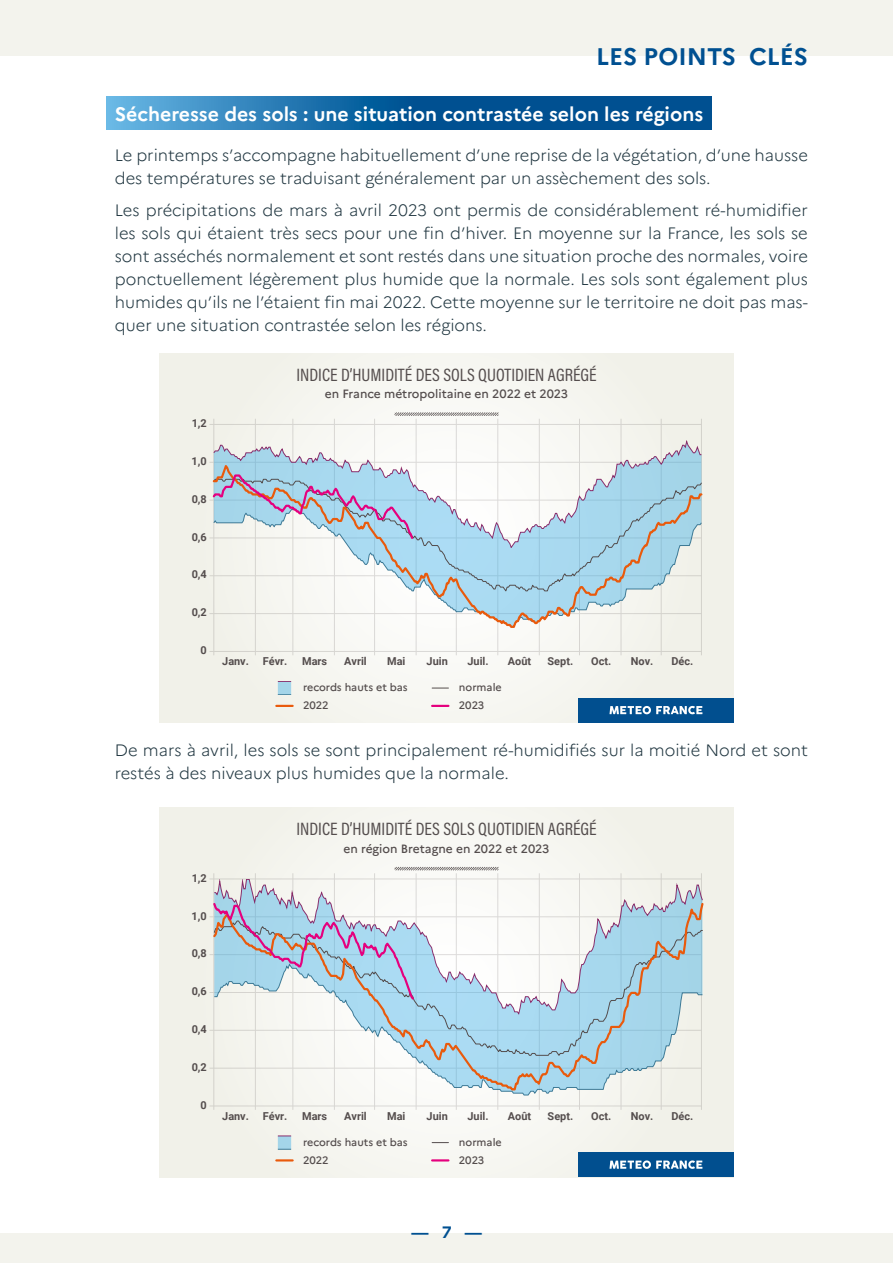
<style>
.page{position:relative;width:893px;height:1263px;background:#fff}
.page>*{position:absolute;margin:0;border:0;box-sizing:border-box;transform-origin:0 0}
.t1{font:700 24px "Marianne";color:#005091}
.t2{font:700 19.5px "Marianne";color:#fff}
.t3{font:18px "Acumin Pro Cond";color:#544d4d}
.t4{font:300 16.5px/23.1px "Marianne";color:#213741}
.t5{font:700 16.5px "Marianne";color:#005091}
.t6{font:500 12px "Marianne";color:#544d4d}
.t7{font:700 10.95px "Roboto";color:#544d4d}
.t8{font:500 10.65px/17.9px "Marianne";color:#544d4d}
</style>
<div class="page">
<div style="left:0;top:1233px;width:893px;height:30px;background:#f1f1e9"></div>
<div style="left:0;top:0;width:893px;height:55px;background:#f1f1e9"></div>
<svg style="left:106px;top:97px;width:606px;height:32px;background:#186aa6"></svg>
<div style="left:159px;top:353px;width:574px;height:369px;background:#f3f3ed"></div>
<div style="left:578px;top:698px;width:155px;height:24px;background:#014f8f"></div>
<svg style="left:609px;top:706px;width:93px;height:8px"></svg>
<svg style="left:395px;top:412px;width:103px;height:4px"></svg>
<hr style="left:214px;top:419px;width:1px;height:236px;background:#544d4d">
<hr style="left:255px;top:419px;width:1px;height:236px;background:#544d4d">
<hr style="left:293px;top:419px;width:1px;height:236px;background:#544d4d">
<hr style="left:334px;top:419px;width:1px;height:236px;background:#544d4d">
<hr style="left:374px;top:419px;width:1px;height:236px;background:#544d4d">
<hr style="left:416px;top:419px;width:1px;height:236px;background:#544d4d">
<hr style="left:456px;top:419px;width:1px;height:236px;background:#544d4d">
<hr style="left:497px;top:419px;width:1px;height:236px;background:#544d4d">
<hr style="left:539px;top:419px;width:1px;height:236px;background:#544d4d">
<hr style="left:579px;top:419px;width:1px;height:236px;background:#544d4d">
<hr style="left:621px;top:419px;width:1px;height:236px;background:#544d4d">
<hr style="left:661px;top:419px;width:1px;height:236px;background:#544d4d">
<hr style="left:701px;top:419px;width:1px;height:236px;background:#544d4d">
<hr style="left:210px;top:613px;width:491px;height:1px;background:#544d4d">
<hr style="left:210px;top:575px;width:491px;height:1px;background:#544d4d">
<hr style="left:210px;top:538px;width:491px;height:1px;background:#544d4d">
<hr style="left:210px;top:500px;width:491px;height:1px;background:#544d4d">
<hr style="left:210px;top:462px;width:491px;height:1px;background:#544d4d">
<hr style="left:210px;top:424px;width:491px;height:1px;background:#544d4d">
<hr style="left:210px;top:651px;width:491px;height:1px;background:#544d4d">
<svg style="left:214px;top:440px;width:487px;height:21px"></svg>
<svg style="left:212px;top:461px;width:491px;height:168px"></svg>
<svg style="left:211px;top:473px;width:204px;height:68px"></svg>
<svg style="left:276px;top:705px;width:17px;height:2px"></svg>
<svg style="left:278px;top:681px;width:13px;height:14px"></svg>
<svg style="left:432px;top:705px;width:16px;height:2px"></svg>
<svg style="left:432px;top:688px;width:16px;height:1px"></svg>
<div style="left:159px;top:808px;width:574px;height:369px;background:#f3f3ec"></div>
<div style="left:578px;top:1152px;width:155px;height:25px;background:#014f8f"></div>
<svg style="left:609px;top:1160px;width:93px;height:9px"></svg>
<svg style="left:395px;top:867px;width:103px;height:3px"></svg>
<hr style="left:214px;top:874px;width:1px;height:235px;background:#544d4d">
<hr style="left:255px;top:874px;width:1px;height:235px;background:#544d4d">
<hr style="left:293px;top:874px;width:1px;height:235px;background:#544d4d">
<hr style="left:334px;top:874px;width:1px;height:235px;background:#544d4d">
<hr style="left:374px;top:874px;width:1px;height:235px;background:#544d4d">
<hr style="left:416px;top:874px;width:1px;height:235px;background:#544d4d">
<hr style="left:456px;top:874px;width:1px;height:235px;background:#544d4d">
<hr style="left:497px;top:874px;width:1px;height:235px;background:#544d4d">
<hr style="left:539px;top:874px;width:1px;height:235px;background:#544d4d">
<hr style="left:579px;top:874px;width:1px;height:235px;background:#544d4d">
<hr style="left:621px;top:874px;width:1px;height:235px;background:#544d4d">
<hr style="left:661px;top:874px;width:1px;height:235px;background:#544d4d">
<hr style="left:701px;top:874px;width:1px;height:235px;background:#544d4d">
<hr style="left:210px;top:1068px;width:491px;height:1px;background:#544d4d">
<hr style="left:210px;top:1030px;width:491px;height:1px;background:#544d4d">
<hr style="left:210px;top:992px;width:491px;height:1px;background:#544d4d">
<hr style="left:210px;top:954px;width:491px;height:1px;background:#544d4d">
<hr style="left:210px;top:916px;width:491px;height:1px;background:#544d4d">
<hr style="left:210px;top:879px;width:491px;height:1px;background:#544d4d">
<hr style="left:210px;top:1106px;width:491px;height:1px;background:#544d4d">
<svg style="left:214px;top:1091px;width:488px;height:4px"></svg>
<svg style="left:214px;top:879px;width:489px;height:22px"></svg>
<svg style="left:211px;top:901px;width:493px;height:190px"></svg>
<svg style="left:212px;top:901px;width:204px;height:100px"></svg>
<svg style="left:276px;top:1159px;width:17px;height:2px"></svg>
<svg style="left:278px;top:1136px;width:13px;height:14px"></svg>
<svg style="left:432px;top:1159px;width:16px;height:2px"></svg>
<svg style="left:432px;top:1142px;width:16px;height:1px"></svg>
<h1 class="t1" style="left:596px;top:42px;width:213px">LES POINTS CLÉS</h1>
<p class="t2" style="left:115px;top:102px;width:590px">Sécheresse des sols : une situation contrastée selon les régions</p>
<p class="t4" style="left:115px;top:144px;width:695px">Le printemps s’accompagne habituellement d’une reprise de la végétation, d’une hausse des températures se traduisant généralement par un assèchement des sols.</p>
<p class="t4" style="left:115px;top:198px;width:695px;text-align:justify">Les précipitations de mars à avril 2023 ont permis de considérablement ré-humidifier les sols qui étaient très secs pour une fin d’hiver. En moyenne sur la France, les sols se sont asséchés normalement et sont restés dans une situation proche des normales, voire ponctuellement légèrement plus humide que la normale. Les sols sont également plus humides qu’ils ne l’étaient fin mai 2022. Cette moyenne sur le territoire ne doit pas mas&shy;quer une situation contrastée selon les régions.</p>
<p class="t7" style="left:192px;top:415px;width:16px">1,2</p>
<p class="t7" style="left:192px;top:453px;width:17px">1,0</p>
<p class="t7" style="left:192px;top:491px;width:16px">0,8</p>
<p class="t7" style="left:192px;top:529px;width:16px">0,6</p>
<p class="t7" style="left:192px;top:567px;width:16px">0,4</p>
<p class="t7" style="left:192px;top:605px;width:16px">0,2</p>
<p class="t7" style="left:200px;top:643px;width:8px">0</p>
<p class="t3" style="left:296px;top:363px;width:302px">INDICE D’HUMIDITÉ DES SOLS QUOTIDIEN AGRÉGÉ</p>
<p class="t6" style="left:325px;top:387px;width:245px">en France métropolitaine en 2022 et 2023</p>
<p class="t7" style="left:222px;top:654px;width:28px">Janv.</p>
<p class="t7" style="left:263px;top:654px;width:26px">Févr.</p>
<p class="t7" style="left:302px;top:654px;width:27px">Mars</p>
<p class="t7" style="left:344px;top:654px;width:24px">Avril</p>
<p class="t7" style="left:387px;top:654px;width:20px">Mai</p>
<p class="t7" style="left:427px;top:654px;width:23px">Juin</p>
<p class="t7" style="left:467px;top:654px;width:23px">Juil.</p>
<p class="t7" style="left:508px;top:654px;width:25px">Août</p>
<p class="t7" style="left:548px;top:654px;width:27px">Sept.</p>
<p class="t7" style="left:591px;top:654px;width:22px">Oct.</p>
<p class="t7" style="left:631px;top:654px;width:24px">Nov.</p>
<p class="t7" style="left:671px;top:654px;width:23px">Déc.</p>
<p class="t8" style="left:303px;top:678px;width:106px">records hauts et bas<br>2022</p>
<p class="t8" style="left:459px;top:678px;width:44px">normale</p>
<p class="t8" style="left:459px;top:696px;width:27px">2023</p>
<p class="t4" style="left:115px;top:738px;width:695px">De mars à avril, les sols se sont principalement ré-humidifiés sur la moitié Nord et sont restés à des niveaux plus humides que la normale.</p>
<p class="t7" style="left:192px;top:870px;width:16px">1,2</p>
<p class="t7" style="left:192px;top:908px;width:17px">1,0</p>
<p class="t7" style="left:192px;top:946px;width:16px">0,8</p>
<p class="t7" style="left:192px;top:983px;width:16px">0,6</p>
<p class="t7" style="left:192px;top:1021px;width:16px">0,4</p>
<p class="t7" style="left:192px;top:1059px;width:16px">0,2</p>
<p class="t7" style="left:200px;top:1097px;width:8px">0</p>
<p class="t3" style="left:296px;top:818px;width:302px">INDICE D’HUMIDITÉ DES SOLS QUOTIDIEN AGRÉGÉ</p>
<p class="t6" style="left:343px;top:841px;width:208px">en région Bretagne en 2022 et 2023</p>
<p class="t7" style="left:222px;top:1108px;width:28px">Janv.</p>
<p class="t7" style="left:263px;top:1108px;width:26px">Févr.</p>
<p class="t7" style="left:302px;top:1108px;width:27px">Mars</p>
<p class="t7" style="left:344px;top:1108px;width:24px">Avril</p>
<p class="t7" style="left:387px;top:1108px;width:20px">Mai</p>
<p class="t7" style="left:427px;top:1108px;width:23px">Juin</p>
<p class="t7" style="left:467px;top:1108px;width:23px">Juil.</p>
<p class="t7" style="left:508px;top:1108px;width:25px">Août</p>
<p class="t7" style="left:548px;top:1108px;width:27px">Sept.</p>
<p class="t7" style="left:591px;top:1108px;width:22px">Oct.</p>
<p class="t7" style="left:631px;top:1108px;width:24px">Nov.</p>
<p class="t7" style="left:671px;top:1108px;width:23px">Déc.</p>
<p class="t8" style="left:303px;top:1133px;width:106px">records hauts et bas<br>2022</p>
<p class="t8" style="left:459px;top:1133px;width:44px">normale</p>
<p class="t8" style="left:459px;top:1151px;width:27px">2023</p>
<p class="t5" style="left:411px;top:1222px;width:73px">— 7 —</p>
</div>
